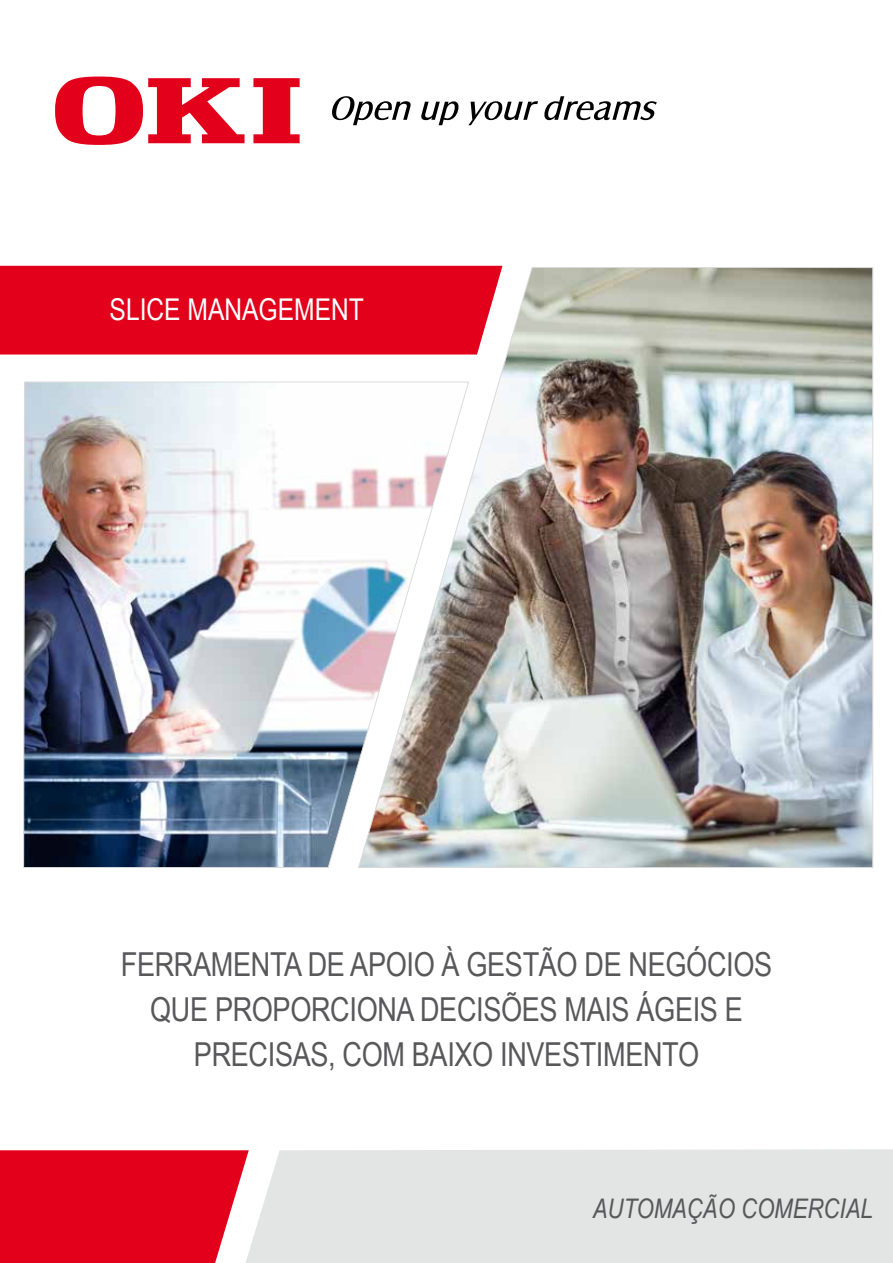
<style>
.page{position:relative;width:893px;height:1263px;background:#fff}
.page>*{position:absolute;margin:0;border:0;box-sizing:border-box;transform-origin:0 0}
.t1{font:33px/45px "Arial Narrow";letter-spacing:-.01em;color:#58585a;text-align:center}
.t2{font:30px "Arial Narrow";color:#fff}
.t3{font:italic 27px "Arial Narrow";color:#58585a}
</style>
<div class="page">
<img style="left:23px;top:381px;width:335px;height:487px">
<img style="left:358px;top:267px;width:515px;height:601px">
<svg style="left:253px;top:78px;width:47px;height:65px"></svg>
<svg style="left:55px;top:76px;width:190px;height:69px"></svg>
<svg style="left:421px;top:101px;width:38px;height:24px"></svg>
<svg style="left:468px;top:96px;width:189px;height:29px"></svg>
<svg style="left:332px;top:96px;width:79px;height:29px"></svg>
<div style="left:0;top:266px;width:502px;height:88px;background:#e2001a"></div>
<div style="left:0;top:1150px;width:245px;height:113px;background:#e2001a"></div>
<div style="left:245px;top:1149px;width:648px;height:114px;background:#e3e4e4"></div>
<p class="t2" style="left:110px;top:287px;width:256px">SLICE MANAGEMENT</p>
<p class="t1" style="left:121px;top:940px;width:653px">FERRAMENTA DE APOIO À GESTÃO DE NEGÓCIOS<br>QUE PROPORCIONA DECISÕES MAIS ÁGEIS E<br>PRECISAS, COM BAIXO INVESTIMENTO</p>
<p class="t3" style="left:593px;top:1190px;width:281px">AUTOMAÇÃO COMERCIAL</p>
</div>
